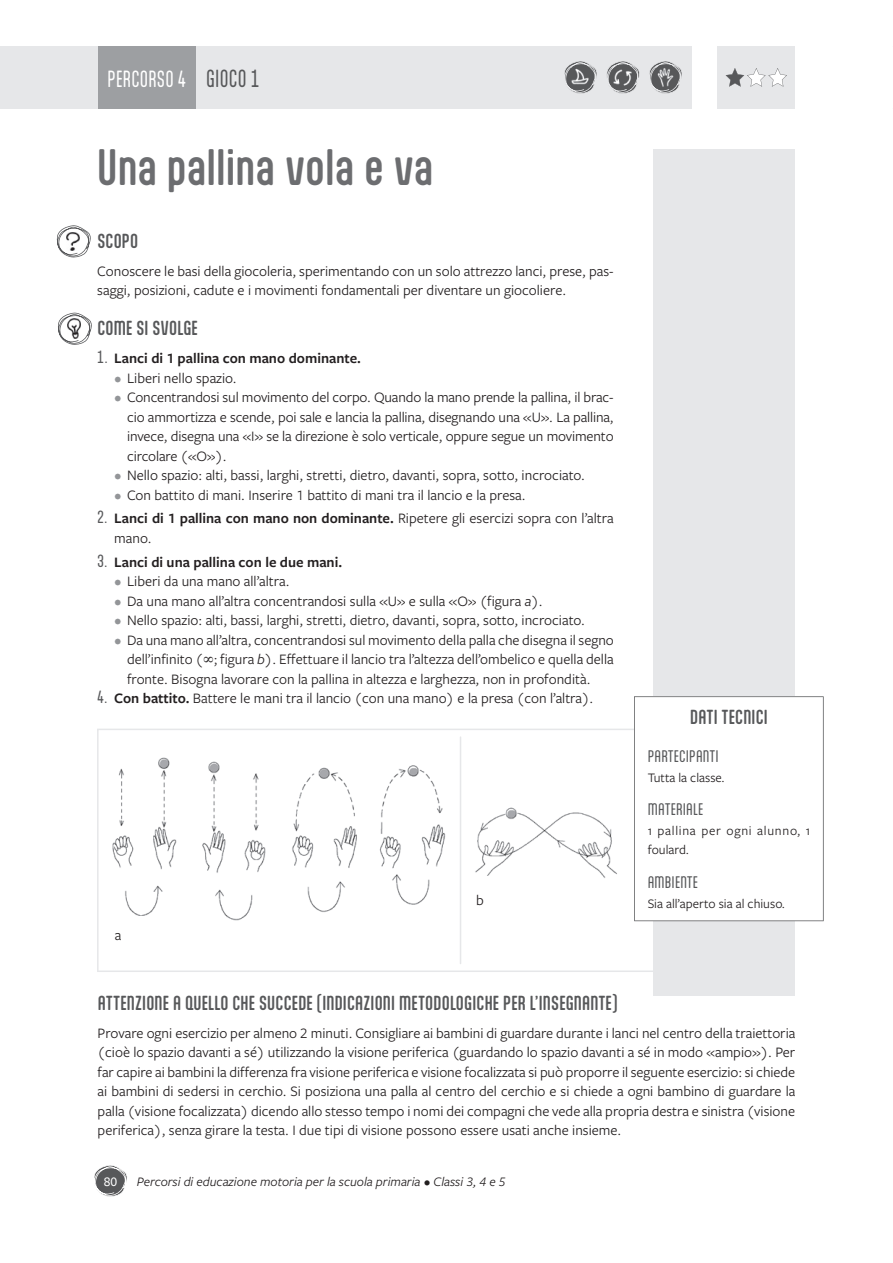
<style>
.page{position:relative;width:893px;height:1263px;background:#fff}
.page>*{position:absolute;margin:0;border:0;box-sizing:border-box;transform-origin:0 0}
.t1{font:500 43.5px "Aptly";color:#6c6d70}
.t2{font:21px "Aptly";letter-spacing:.01em;color:#57585a;scale:.9 1}
.t3{font:19.8px "Aptly";letter-spacing:.01em;color:#fff;scale:.9 1}
.t4{font:500 17.25px "Aptly";letter-spacing:.01em;color:#57585a}
.t5{font:15px/19.5px "Freight Sans Pro";color:#231f20;text-align:justify}
.t6{font:600 15px "Freight Sans Pro";color:#231f20}
.t7{font:14.25px "Aptly";letter-spacing:.01em;color:#57585a}
.t8{font:italic 13.5px "Freight Sans Pro";color:#231f20}
.t9{font:13.5px "Freight Sans Pro";color:#231f20}
.t10{font:13.5px/19.5px "Freight Sans Pro";letter-spacing:.055em;color:#231f20}
.t11{font:500 13.5px "Freight Sans Pro";color:#fff}
.s1{font-family:"Aptly";font-weight:400;color:#57585a}
.s2{color:#939598}
.s3{font-family:"Aptly";color:#57585a}
.s4{font-weight:600}
.s5{font-style:italic}
</style>
<div class="page">
<svg style="left:94px;top:1165px;width:33px;height:32px"></svg>
<svg style="left:56px;top:225px;width:35px;height:33px"></svg>
<svg style="left:58px;top:313px;width:34px;height:32px"></svg>
<div style="left:0;top:46px;width:692px;height:62px;background:#e6e7e9"></div>
<div style="left:717px;top:46px;width:78px;height:62px;background:#e6e7e9"></div>
<div style="left:653px;top:149px;width:142px;height:846px;background:#e6e7e9"></div>
<svg style="left:97px;top:729px;width:628px;height:243px"></svg>
<div style="left:634px;top:696px;width:190px;height:225px;background:#fff"></div>
<svg style="left:564px;top:61px;width:118px;height:33px"></svg>
<img style="left:655px;top:68px;width:19px;height:19px">
<img style="left:655px;top:65px;width:19px;height:3px">
<div style="left:98px;top:46px;width:98px;height:62px;background:#9d9fa2"></div>
<svg style="left:725px;top:68px;width:62px;height:19px"></svg>
<img style="left:108px;top:752px;width:345px;height:172px">
<img style="left:469px;top:800px;width:153px;height:82px">
<hr style="left:460px;top:736px;width:1px;height:228px;background:#e6e7e9">
<h3 class="t3" style="left:108px;top:66px;width:89px">PERCORSO 4</h3>
<h2 class="t2" style="left:206px;top:65px;width:61px">GIOCO 1</h2>
<h1 class="t1" style="left:97px;top:140px;width:338px">Una pallina vola e va</h1>
<p class="t4" style="left:97px;top:230px;width:42px">SCOPO</p>
<p class="t5" style="left:97px;top:260px;width:518px">Conoscere le basi della giocoleria, sperimentando con un solo attrezzo lanci, prese, pas&shy;saggi, posizioni, cadute e i movimenti fondamentali per diventare un giocoliere.</p>
<p class="t4" style="left:97px;top:317px;width:102px">COME SI SVOLGE</p>
<p class="t6" style="left:97px;top:348px;width:265px"><span class="s1">1.</span> Lanci di 1 pallina con mano dominante.</p>
<p class="t5" style="left:114px;top:367px;width:124px"><span class="s2">•</span> Liberi nello spazio.</p>
<p class="t5" style="left:127px;top:387px;width:488px;text-indent:-13px"><span class="s2">•</span> Concentrandosi sul movimento del corpo. Quando la mano prende la pallina, il brac&shy;cio ammortizza e scende, poi sale e lancia la pallina, disegnando una «U». La pallina, invece, disegna una «I» se la direzione è solo verticale, oppure segue un movimento circolare («O»).</p>
<p class="t5" style="left:114px;top:465px;width:472px"><span class="s2">•</span> Nello spazio: alti, bassi, larghi, stretti, dietro, davanti, sopra, sotto, incrociato.</p>
<p class="t5" style="left:114px;top:484px;width:413px"><span class="s2">•</span> Con battito di mani. Inserire 1 battito di mani tra il lancio e la presa.</p>
<p class="t5" style="left:114px;top:508px;width:501px;text-indent:-17px"><span class="s3">2.</span> <span class="s4">Lanci di 1 pallina con mano non dominante.</span> Ripetere gli esercizi sopra con l’altra mano.</p>
<p class="t6" style="left:97px;top:551px;width:246px"><span class="s1">3.</span> Lanci di una pallina con le due mani.</p>
<p class="t5" style="left:114px;top:571px;width:177px"><span class="s2">•</span> Liberi da una mano all’altra.</p>
<p class="t5" style="left:114px;top:590px;width:430px"><span class="s2">•</span> Da una mano all’altra concentrandosi sulla «U» e sulla «O» (figura <span class="s5">a</span>).</p>
<p class="t5" style="left:114px;top:610px;width:472px"><span class="s2">•</span> Nello spazio: alti, bassi, larghi, stretti, dietro, davanti, sopra, sotto, incrociato.</p>
<p class="t5" style="left:127px;top:629px;width:488px;text-indent:-13px"><span class="s2">•</span> Da una mano all’altra, concentrandosi sul movimento della palla che disegna il segno dell’infinito (∞; figura <span class="s5">b</span>). Effettuare il lancio tra l’altezza dell’ombelico e quella della fronte. Bisogna lavorare con la pallina in altezza e larghezza, non in profondità.</p>
<p class="t5" style="left:97px;top:688px;width:498px"><span class="s3">4.</span> <span class="s4">Con battito.</span> Battere le mani tra il lancio (con una mano) e la presa (con l’altra).</p>
<p class="t5" style="left:115px;top:925px;width:8px">a</p>
<p class="t5" style="left:476px;top:889px;width:9px">b</p>
<p class="t4" style="left:690px;top:706px;width:79px">DATI TECNICI</p>
<p class="t7" style="left:648px;top:747px;width:72px">PARTECIPANTI</p>
<p class="t9" style="left:648px;top:768px;width:78px">Tutta la classe.</p>
<p class="t7" style="left:648px;top:801px;width:57px">MATERIALE</p>
<p class="t10" style="left:648px;top:820px;width:164px">1 pallina per ogni alunno, 1 foulard.</p>
<p class="t7" style="left:648px;top:873px;width:52px">AMBIENTE</p>
<p class="t9" style="left:648px;top:894px;width:139px">Sia all’aperto sia al chiuso.</p>
<p class="t4" style="left:98px;top:992px;width:521px">ATTENZIONE A QUELLO CHE SUCCEDE (INDICAZIONI METODOLOGICHE PER L’INSEGNANTE)</p>
<p class="t5" style="left:98px;top:1022px;width:699px">Provare ogni esercizio per almeno 2 minuti. Consigliare ai bambini di guardare durante i lanci nel centro della traiettoria (cioè lo spazio davanti a sé) utilizzando la visione periferica (guardando lo spazio davanti a sé in modo «ampio»). Per far capire ai bambini la differenza fra visione periferica e visione focalizzata si può proporre il seguente esercizio: si chiede ai bambini di sedersi in cerchio. Si posiziona una palla al centro del cerchio e si chiede a ogni bambino di guardare la palla (visione focalizzata) dicendo allo stesso tempo i nomi dei compagni che vede alla propria destra e sinistra (visione periferica), senza girare la testa. I due tipi di visione possono essere usati anche insieme.</p>
<p class="t11" style="left:104px;top:1173px;width:15px">80</p>
<p class="t8" style="left:137px;top:1173px;width:360px">Percorsi di educazione motoria per la scuola primaria • Classi 3, 4 e</p>
</div>
